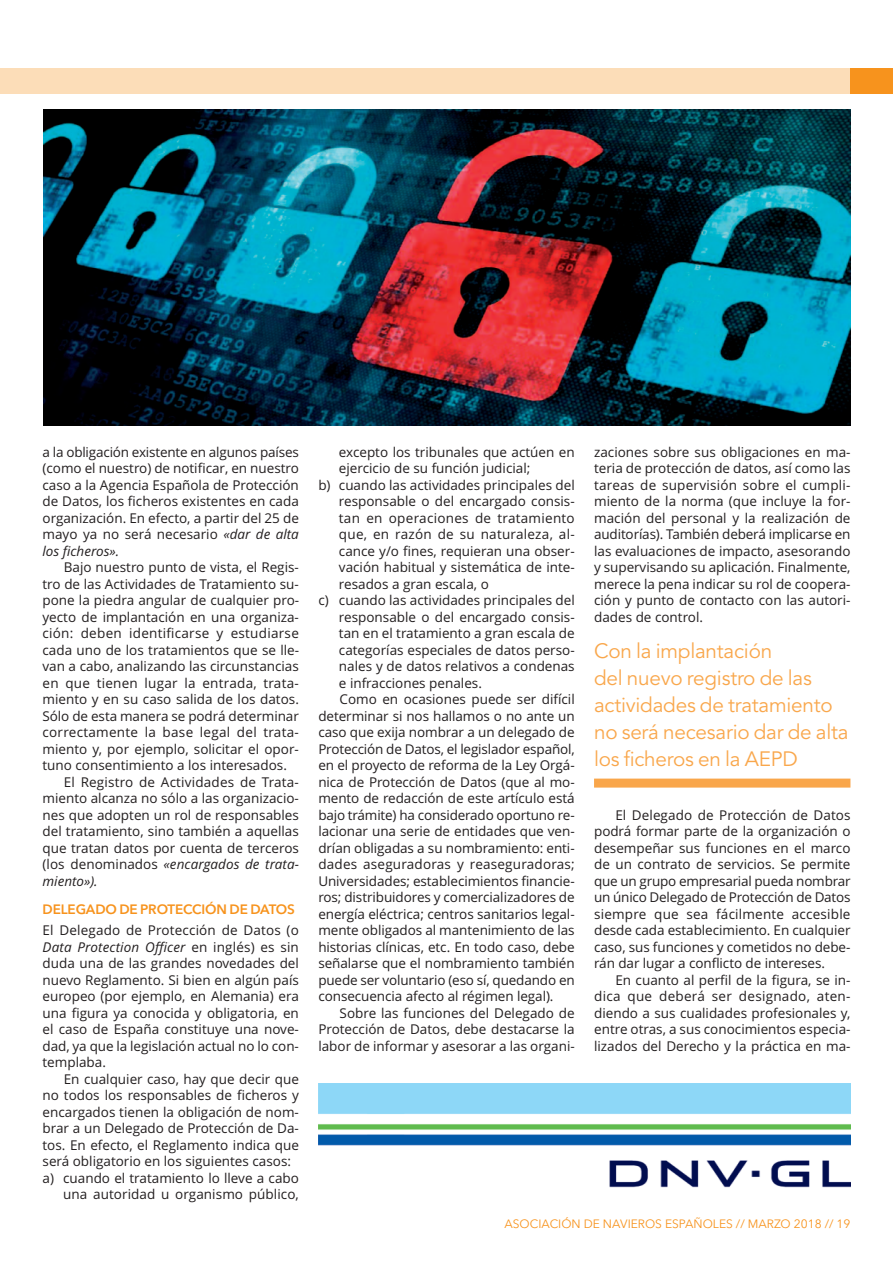
<style>
.page{position:relative;width:893px;height:1263px;background:#fff}
.page>*{position:absolute;margin:0;border:0;box-sizing:border-box;transform-origin:0 0}
.t1{font:20.7px/27px "Avenir";letter-spacing:-.01em;color:#f9a74c}
.t2{font:13.5px/16.5px "Open Sans";color:#231f20;text-align:justify}
.t3{font:13.5px "Open Sans";letter-spacing:.02em;color:#231f20}
.t4{font:italic 13.5px "Open Sans";letter-spacing:.005em;color:#231f20}
.t5{font:600 13.5px "Avenir Next";letter-spacing:-.01em;color:#f7931d}
.t6{font:12px "Avenir Next";color:#f7931d}
.s1{font-style:italic}
.s2{font-style:normal}
</style>
<div class="page">
<div style="left:0;top:68px;width:893px;height:26px;background:#fcddb8"></div>
<div style="left:850px;top:68px;width:43px;height:26px;background:#f7931d"></div>
<img style="left:318px;top:1084px;width:532px;height:104px">
<img style="left:44px;top:110px;width:806px;height:315px">
<div style="left:594px;top:778px;width:256px;height:9px;background:#f9a64a"></div>
<p class="t2" style="left:43px;top:444px;width:258px">a la obligación existente en algunos países (como el nuestro) de notificar, en nuestro caso a la Agencia Española de Protección de Datos, los ficheros existentes en cada organización. En efecto, a partir del 25 de mayo ya no será necesario <span class="s1">«dar de alta los ficheros».</span></p>
<p class="t2" style="left:64px;top:559px;width:237px">Bajo nuestro punto de vista, el Regis-</p>
<p class="t2" style="left:43px;top:576px;width:258px">tro de las Actividades de Tratamiento su-</p>
<p class="t2" style="left:43px;top:592px;width:258px">pone la piedra angular de cualquier pro-</p>
<p class="t2" style="left:43px;top:609px;width:258px">yecto de implantación en una organiza-</p>
<p class="t3" style="left:43px;top:625px;width:258px">ción: deben identificarse y estudiarse</p>
<p class="t2" style="left:43px;top:642px;width:258px">cada uno de los tratamientos que se lle-</p>
<p class="t2" style="left:43px;top:658px;width:258px">van a cabo, analizando las circunstancias</p>
<p class="t3" style="left:43px;top:675px;width:258px">en que tienen lugar la entrada, trata-</p>
<p class="t2" style="left:43px;top:691px;width:258px">miento y en su caso salida de los datos.</p>
<p class="t2" style="left:43px;top:708px;width:258px">Sólo de esta manera se podrá determinar</p>
<p class="t3" style="left:43px;top:724px;width:258px">correctamente la base legal del trata-</p>
<p class="t2" style="left:43px;top:741px;width:258px">miento y, por ejemplo, solicitar el opor-</p>
<p class="t2" style="left:43px;top:757px;width:246px">tuno consentimiento a los interesados.</p>
<p class="t2" style="left:64px;top:774px;width:237px">El Registro de Actividades de Trata-</p>
<p class="t2" style="left:43px;top:790px;width:258px">miento alcanza no sólo a las organizacio-</p>
<p class="t2" style="left:43px;top:807px;width:258px">nes que adopten un rol de responsables</p>
<p class="t2" style="left:43px;top:823px;width:258px">del tratamiento, sino también a aquellas</p>
<p class="t2" style="left:43px;top:840px;width:258px">que tratan datos por cuenta de terceros</p>
<p class="t4" style="left:43px;top:856px;width:258px"><span class="s2">(los denominados</span> «encargados de trata-</p>
<p class="t4" style="left:43px;top:873px;width:57px">miento»).</p>
<p class="t5" style="left:43px;top:898px;width:254px">DELEGADO DE PROTECCIÓN DE DATOS</p>
<p class="t2" style="left:43px;top:922px;width:258px">El Delegado de Protección de Datos (o <span class="s1">Data Protection Officer</span> en inglés) es sin duda una de las grandes novedades del nuevo Reglamento. Si bien en algún país europeo (por ejemplo, en Alemania) era una figura ya conocida y obligatoria, en el caso de España constituye una nove&shy;dad, ya que la legislación actual no lo con&shy;templaba.</p>
<p class="t2" style="left:64px;top:1071px;width:237px">En cualquier caso, hay que decir que</p>
<p class="t2" style="left:43px;top:1087px;width:258px">no todos los responsables de ficheros y</p>
<p class="t2" style="left:43px;top:1104px;width:258px">encargados tienen la obligación de nom-</p>
<p class="t2" style="left:43px;top:1120px;width:258px">brar a un Delegado de Protección de Da-</p>
<p class="t2" style="left:43px;top:1137px;width:258px">tos. En efecto, el Reglamento indica que</p>
<p class="t2" style="left:43px;top:1153px;width:250px">será obligatorio en los siguientes casos:</p>
<p class="t2" style="left:43px;top:1170px;width:258px">a) cuando el tratamiento lo lleve a cabo</p>
<p class="t2" style="left:63px;top:1186px;width:237px">una autoridad u organismo público,</p>
<p class="t2" style="left:339px;top:444px;width:237px">excepto los tribunales que actúen en</p>
<p class="t2" style="left:339px;top:460px;width:193px">ejercicio de su función judicial;</p>
<p class="t2" style="left:318px;top:477px;width:258px">b) cuando las actividades principales del</p>
<p class="t2" style="left:339px;top:493px;width:237px">responsable o del encargado consis-</p>
<p class="t3" style="left:339px;top:510px;width:237px">tan en operaciones de tratamiento</p>
<p class="t3" style="left:339px;top:526px;width:237px">que, en razón de su naturaleza, al-</p>
<p class="t2" style="left:339px;top:543px;width:237px">cance y/o fines, requieran una obser-</p>
<p class="t2" style="left:339px;top:559px;width:237px">vación habitual y sistemática de inte-</p>
<p class="t2" style="left:339px;top:576px;width:151px">resados a gran escala, o</p>
<p class="t2" style="left:318px;top:592px;width:258px">c) cuando las actividades principales del</p>
<p class="t2" style="left:339px;top:609px;width:237px">responsable o del encargado consis-</p>
<p class="t2" style="left:339px;top:625px;width:237px">tan en el tratamiento a gran escala de</p>
<p class="t2" style="left:339px;top:642px;width:237px">categorías especiales de datos perso-</p>
<p class="t2" style="left:339px;top:658px;width:237px">nales y de datos relativos a condenas</p>
<p class="t2" style="left:339px;top:675px;width:144px">e infracciones penales.</p>
<p class="t2" style="left:340px;top:691px;width:237px">Como en ocasiones puede ser difícil</p>
<p class="t2" style="left:318px;top:708px;width:258px">determinar si nos hallamos o no ante un</p>
<p class="t2" style="left:318px;top:724px;width:258px">caso que exija nombrar a un delegado de</p>
<p class="t2" style="left:318px;top:741px;width:258px">Protección de Datos, el legislador español,</p>
<p class="t2" style="left:318px;top:757px;width:258px">en el proyecto de reforma de la Ley Orgá-</p>
<p class="t2" style="left:318px;top:774px;width:258px">nica de Protección de Datos (que al mo-</p>
<p class="t2" style="left:318px;top:790px;width:258px">mento de redacción de este artículo está</p>
<p class="t2" style="left:318px;top:807px;width:258px">bajo trámite) ha considerado oportuno re-</p>
<p class="t2" style="left:318px;top:823px;width:258px">lacionar una serie de entidades que ven-</p>
<p class="t2" style="left:318px;top:840px;width:258px">drían obligadas a su nombramiento: enti-</p>
<p class="t2" style="left:318px;top:856px;width:258px">dades aseguradoras y reaseguradoras;</p>
<p class="t2" style="left:318px;top:873px;width:258px">Universidades; establecimientos financie-</p>
<p class="t2" style="left:318px;top:889px;width:258px">ros; distribuidores y comercializadores de</p>
<p class="t2" style="left:318px;top:906px;width:258px">energía eléctrica; centros sanitarios legal-</p>
<p class="t2" style="left:318px;top:922px;width:258px">mente obligados al mantenimiento de las</p>
<p class="t2" style="left:318px;top:939px;width:258px">historias clínicas, etc. En todo caso, debe</p>
<p class="t2" style="left:318px;top:955px;width:258px">señalarse que el nombramiento también</p>
<p class="t2" style="left:318px;top:972px;width:258px">puede ser voluntario (eso sí, quedando en</p>
<p class="t2" style="left:318px;top:988px;width:237px">consecuencia afecto al régimen legal).</p>
<p class="t2" style="left:340px;top:1005px;width:237px">Sobre las funciones del Delegado de</p>
<p class="t2" style="left:318px;top:1021px;width:258px">Protección de Datos, debe destacarse la</p>
<p class="t2" style="left:318px;top:1038px;width:258px">labor de informar y asesorar a las organi-</p>
<p class="t2" style="left:594px;top:444px;width:258px">zaciones sobre sus obligaciones en ma&shy;teria de protección de datos, así como las tareas de supervisión sobre el cumpli&shy;miento de la norma (que incluye la for&shy;mación del personal y la realización de auditorías). También deberá implicarse en las evaluaciones de impacto, asesorando y supervisando su aplicación. Finalmente, merece la pena indicar su rol de coopera&shy;ción y punto de contacto con las autori&shy;dades de control.</p>
<h1 class="t1" style="left:594px;top:638px;width:256px">Con la implantación<br>del nuevo registro de las actividades de tratamiento no será necesario dar de alta los ficheros en la AEPD</h1>
<p class="t2" style="left:594px;top:807px;width:258px;text-indent:21px">El Delegado de Protección de Datos podrá formar parte de la organización o desempeñar sus funciones en el marco de un contrato de servicios. Se permite que un grupo empresarial pueda nombrar un único Delegado de Protección de Datos siempre que sea fácilmente accesible desde cada establecimiento. En cualquier caso, sus funciones y cometidos no debe&shy;rán dar lugar a conflicto de intereses.</p>
<p class="t2" style="left:594px;top:972px;width:258px;text-indent:21px">En cuanto al perfil de la figura, se in&shy;dica que deberá ser designado, aten&shy;diendo a sus cualidades profesionales y, entre otras, a sus conocimientos especia&shy;lizados del Derecho y la práctica en ma-</p>
<p class="t6" style="left:504px;top:1214px;width:348px">ASOCIACIÓN DE NAVIEROS ESPAÑOLES // MARZO 2018 // 19</p>
</div>
